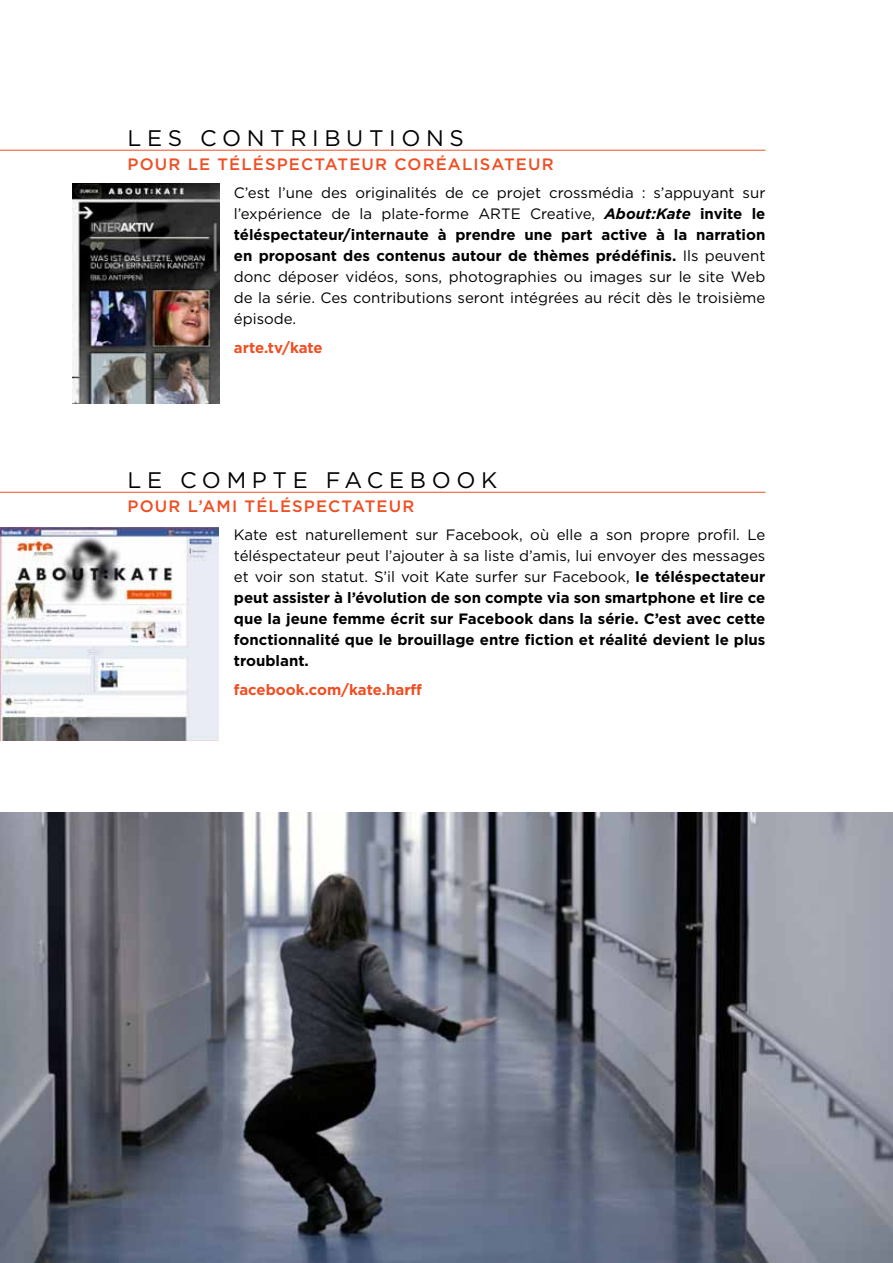
<style>
.page{position:relative;width:893px;height:1263px;background:#fff}
.page>*{position:absolute;margin:0;border:0;box-sizing:border-box;transform-origin:0 0}
.t1{font:22.5px "Gotham";color:#000}
.t2{font:500 16.5px "Gotham";letter-spacing:.07em;color:#f04e23}
.t3{font:700 15px/21px "Gotham";color:#000;text-align:justify}
.t4{font:15px/21px "Gotham";color:#000}
.t5{font:700 15px "Gotham";color:#f04e23}
.s1{font-weight:700;font-style:italic}
.s2{font-weight:700}
.s3{font-weight:400}
</style>
<div class="page">
<hr style="left:0;top:150px;width:765px;height:1px;background:#f04e23">
<hr style="left:0;top:492px;width:765px;height:1px;background:#f04e23">
<img style="left:72px;top:184px;width:147px;height:220px">
<img style="left:0;top:528px;width:219px;height:212px">
<img style="left:0;top:812px;width:893px;height:451px">
<h1 class="t1" style="left:128px;top:123px;width:19px">LES</h1>
<h1 class="t1" style="left:200px;top:123px;width:21px">CONTRI</h1>
<h1 class="t1" style="left:324px;top:123px;width:42px">BUTIONS</h1>
<p class="t2" style="left:128px;top:153px;width:428px">POU R LE TÉLÉSPECTATEU R CORÉALISATEU R</p>
<p class="t4" style="left:234px;top:182px;width:533px">C’est l’une des originalités de ce projet crossmédia : s’appuyant sur l’expérience de la plate-forme ARTE</p>
<p class="t4" style="left:234px;top:203px;width:533px;text-align:justify;text-indent:296px">Creative, <span class="s1">About:Kate</span> <span class="s2">invite le téléspectateur/internaute à prendre une part active à la narration en proposant des contenus autour de thèmes prédéfinis.</span> I ls peuvent donc déposer vidéos, sons, photographies ou images sur le site Web de la série. Ces contributions seront intégrées au récit dès le troisième épisode.</p>
<p class="t5" style="left:234px;top:337px;width:90px">arte.tv/kate</p>
<h1 class="t1" style="left:128px;top:465px;width:17px">LE</h1>
<h1 class="t1" style="left:180px;top:465px;width:22px">COM</h1>
<h1 class="t1" style="left:252px;top:465px;width:39px">PTE</h1>
<h1 class="t1" style="left:326px;top:465px;width:20px">FACE</h1>
<h1 class="t1" style="left:410px;top:465px;width:45px">BOOK</h1>
<p class="t2" style="left:128px;top:495px;width:288px">POU R L’AMI TÉLÉSPECTATEU R</p>
<p class="t3" style="left:234px;top:524px;width:533px"><span class="s3">Kate est naturellement sur Facebook, où elle a son propre profil. Le téléspectateur peut l’ajouter à sa liste d’amis, lui envoyer des messages et voir son statut. S’il voit Kate surfer sur Facebook,</span> le téléspectateur peut assister à l’évolution de son compte via son smartphone et lire ce que la jeune femme écrit sur Facebook dans la série. C’est avec cette fonctionnalité que le brouillage entre fiction et réalité devient le plus troublant.</p>
<p class="t5" style="left:234px;top:679px;width:190px">facebook.com/kate.harff</p>
</div>
